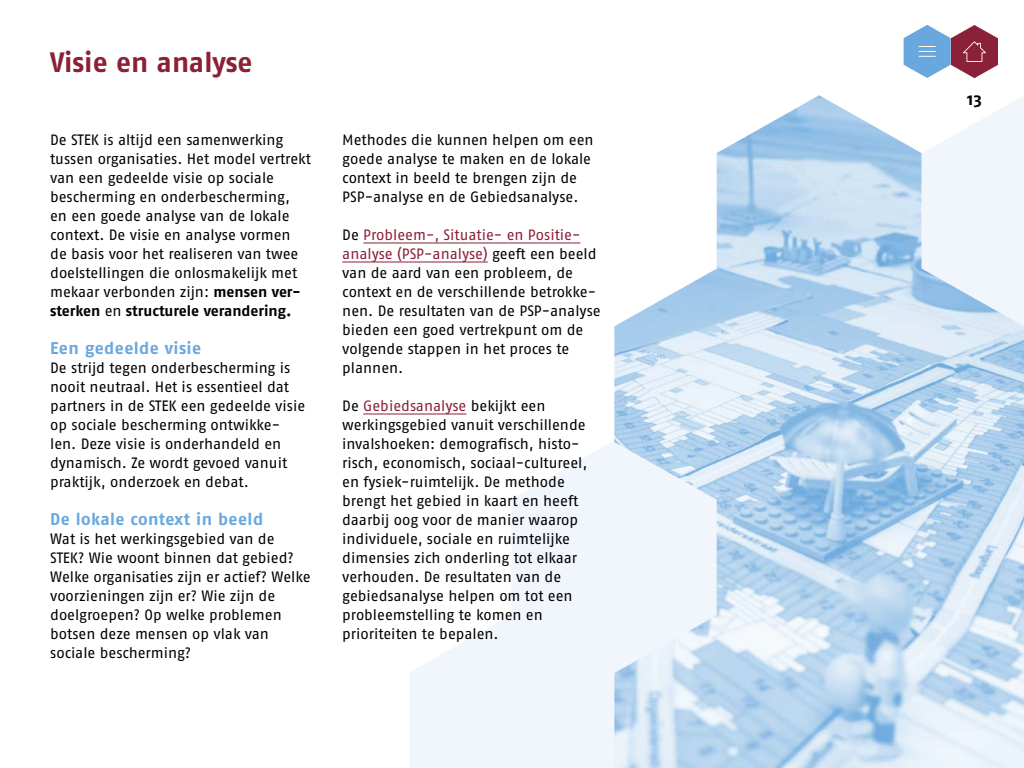
<style>
.page{position:relative;width:1024px;height:768px;background:#fff}
.page>*{position:absolute;margin:0;border:0;box-sizing:border-box;transform-origin:0 0}
.t1{font:700 28px "Fago Pro";color:#8b2039}
.t2{font:700 17px "Fago Pro";letter-spacing:.025em;color:#69a8de}
.t3{font:700 17px "Fago Pro";color:#000}
.t4{font:15px/19px "Fago Pro";letter-spacing:-.005em;color:#000}
.s1{font-weight:700}
.s2{color:#8b2039}
</style>
<div class="page">
<svg style="left:512px;top:441px;width:102px;height:173px"></svg>
<svg style="left:410px;top:614px;width:204px;height:154px"></svg>
<img style="left:614px;top:95px;width:410px;height:673px">
<svg style="left:904px;top:25px;width:94px;height:53px"></svg>
<hr style="left:363px;top:243px;width:217px;height:1px;background:#8b2039">
<hr style="left:342px;top:262px;width:146px;height:1px;background:#8b2039">
<hr style="left:363px;top:414px;width:104px;height:1px;background:#8b2039">
<h1 class="t1" style="left:50px;top:46px;width:204px">Visie en analyse</h1>
<p class="t4" style="left:50px;top:130px;width:263px">De STEK is altijd een samenwerking tussen organisaties. Het model vertrekt van een gedeelde visie op sociale bescherming en onderbescherming,<br>en een goede analyse van de lokale context. De visie en analyse vormen<br>de basis voor het realiseren van twee doelstellingen die onlosmakelijk met mekaar verbonden zijn: <span class="s1">mensen ver&shy;sterken</span> en <span class="s1">structurele verandering.</span></p>
<p class="t2" style="left:50px;top:338px;width:153px">Een gedeelde visie</p>
<p class="t4" style="left:50px;top:358px;width:257px">De strijd tegen onderbescherming is nooit neutraal. Het is essentieel dat partners in de STEK een gedeelde visie op sociale bescherming ontwikke&shy;len. Deze visie is onderhandeld en dynamisch. Ze wordt gevoed vanuit praktijk, onderzoek en debat.</p>
<p class="t2" style="left:50px;top:509px;width:215px">De lokale context in beeld</p>
<p class="t4" style="left:50px;top:529px;width:262px">Wat is het werkingsgebied van de<br>STEK? Wie woont binnen dat gebied?<br>Welke organisaties zijn er actief? Welke voorzieningen zijn er? Wie zijn de doelgroepen? Op welke problemen botsen deze mensen op vlak van sociale bescherming?</p>
<p class="t4" style="left:342px;top:130px;width:253px">Methodes die kunnen helpen om een goede analyse te maken en de lokale context in beeld te brengen zijn de PSP-analyse en de Gebiedsanalyse.</p>
<p class="t4" style="left:342px;top:225px;width:260px">De <span class="s2">Probleem-, Situatie- en Positie&shy;analyse (PSP-analyse)</span> geeft een beeld van de aard van een probleem, de context en de verschillende betrokke&shy;nen. De resultaten van de PSP-analyse bieden een goed vertrekpunt om de volgende stappen in het proces te plannen.</p>
<p class="t4" style="left:342px;top:396px;width:247px">De <span class="s2">Gebiedsanalyse</span> bekijkt een werkingsgebied vanuit verschillende invalshoeken: demografisch, histo&shy;risch, economisch, sociaal-cultureel, en fysiek-ruimtelijk. De methode brengt het gebied in kaart en heeft daarbij oog voor de manier waarop individuele, sociale en ruimtelijke dimensies zich onderling tot elkaar verhouden. De resultaten van de gebiedsanalyse helpen om tot een probleemstelling te komen en prioriteiten te bepalen.</p>
<p class="t3" style="left:967px;top:88px;width:16px">13</p>
</div>
